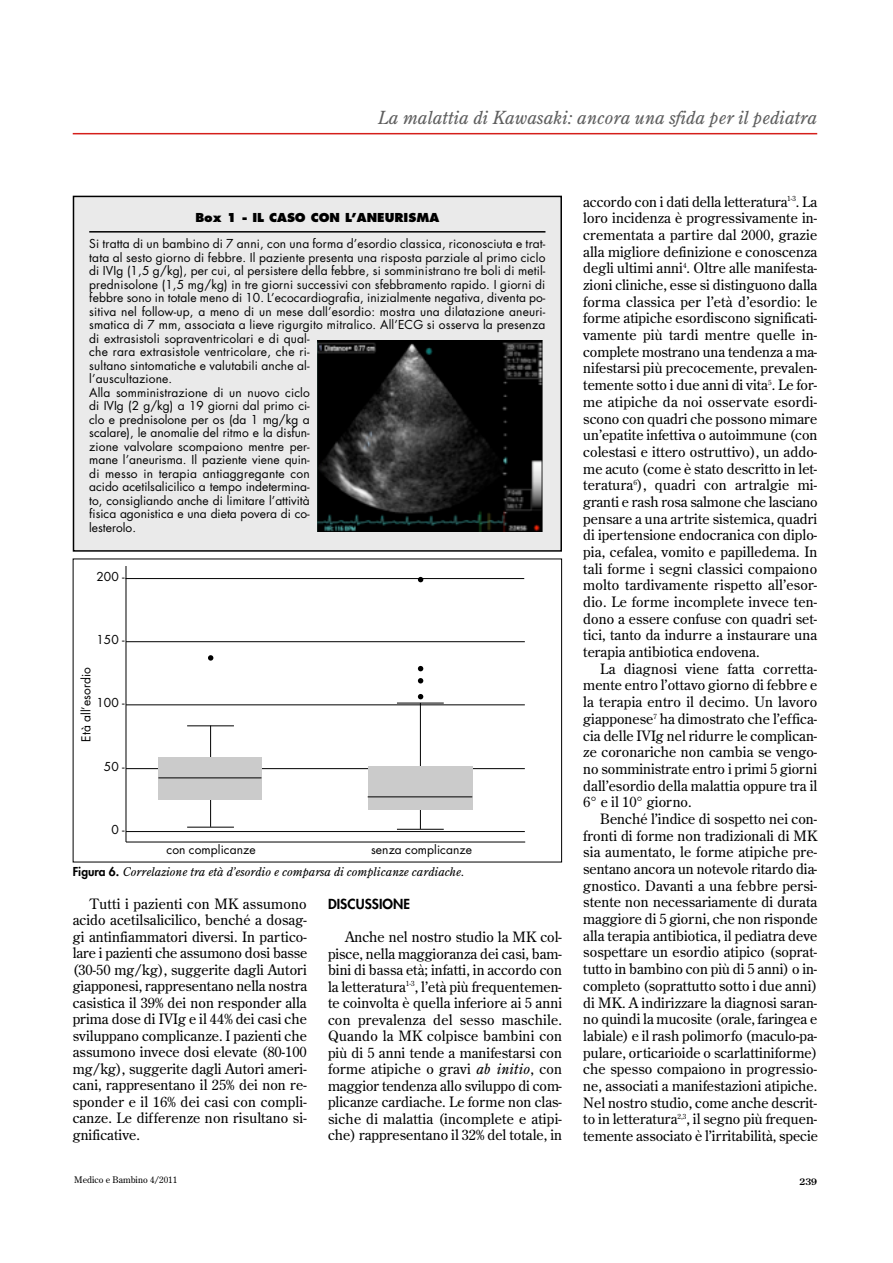
<style>
.page{position:relative;width:893px;height:1263px;background:#fff}
.page>*{position:absolute;margin:0;border:0;box-sizing:border-box;transform-origin:0 0}
.t1{font:italic 18px "Century Old Style";letter-spacing:.005em;color:#5e5e5e}
.t2{font:14.25px/16.6px "Century Old Style";letter-spacing:.005em;color:#000;text-align:justify}
.t3{font:800 13.5px "Futura";letter-spacing:.005em;color:#000}
.t4{font:12px/13.5px "Futura";letter-spacing:.01em;color:#000}
.t5{font:italic 12px "Century Old Style";letter-spacing:.005em;color:#000}
.t6{font:800 12px "Futura";color:#000}
.t7{font:9px "Century Old Style";color:#000}
.t8{font:700 9px "Century Old Style";color:#000}
.s1{font-family:"Futura";font-weight:800;font-style:normal}
.s2{font-style:italic}
</style>
<div class="page">
<hr style="left:73px;top:133px;width:744px;height:1px;background:#d51f1b">
<div style="left:74px;top:197px;width:486px;height:353px;background:#eaeaea"></div>
<hr style="left:89px;top:231px;width:456px;height:2px;background:#000">
<div style="left:73px;top:196px;width:489px;height:356px;border:2px solid #000"></div>
<img style="left:317px;top:341px;width:225px;height:190px">
<svg style="left:125px;top:566px;width:401px;height:277px"></svg>
<p class="t1" style="left:378px;top:111px;width:440px">La malattia di Kawasaki: ancora una sfida per il pediatra</p>
<p class="t6" style="left:195px;top:212px;width:245px">Box 1 - IL CASO CON L’ANEURISMA</p>
<p class="t4" style="left:89px;top:238px;width:457px">Si tratta di un bambino di 7 anni, con una forma d’esordio classica, riconosciuta e trat&shy;tata al sesto giorno di febbre. Il paziente presenta una risposta parziale al primo ciclo di IVIg (1,5 g/kg), per cui, al persistere della febbre, si somministrano tre boli di metil&shy;prednisolone (1,5 mg/kg) in tre giorni successivi con sfebbramento rapido. I giorni di febbre sono in totale meno di 10. L’ecocardiografia, inizialmente negativa, diventa po&shy;sitiva nel follow-up, a meno di un mese dall’esordio: mostra una dilatazione aneuri&shy;smatica di 7 mm, associata a lieve rigurgito mitralico. All’ECG si osserva la presenza di extrasistoli sopraventricolari e di qual-<br>che rara extrasistole ventricolare, che ri-<br>sultano sintomatiche e valutabili anche al-<br>l’auscultazione.<br>Alla somministrazione di un nuovo ciclo<br>di IVIg (2 g/kg) a 19 giorni dal primo ci-<br>clo e prednisolone per os (da 1 mg/kg a<br>scalare), le anomalie del ritmo e la disfun-<br>zione valvolare scompaiono mentre per-<br>mane l’aneurisma. Il paziente viene quin-<br>di messo in terapia antiaggregante con<br>acido acetilsalicilico a tempo indetermina-<br>to, consigliando anche di limitare l’attività<br>fisica agonistica e una dieta povera di co-<br>lesterolo.</p>
<p class="t4" style="left:96px;top:571px;width:30px">200 -</p>
<p class="t4" style="left:96px;top:634px;width:30px">150 -</p>
<p class="t4" style="left:80px;top:742px;width:76px;rotate:-90deg">Età all’esordio</p>
<p class="t4" style="left:96px;top:697px;width:30px">100 -</p>
<p class="t4" style="left:104px;top:761px;width:22px">50 -</p>
<p class="t4" style="left:111px;top:824px;width:15px">0 -</p>
<p class="t4" style="left:167px;top:844px;width:90px">con complicanze</p>
<p class="t4" style="left:371px;top:844px;width:102px">senza complicanze</p>
<p class="t5" style="left:73px;top:867px;width:393px"><span class="s1">Figura 6.</span> Correlazione tra età d’esordio e comparsa di complicanze cardiache.</p>
<p class="t2" style="left:73px;top:896px;width:236px;text-indent:17px">Tutti i pazienti con MK assumono acido acetilsalicilico, benché a dosag&shy;gi antinfiammatori diversi. In partico&shy;lare i pazienti che assumono dosi basse (30-50 mg/kg), suggerite dagli Autori giapponesi, rappresentano nella nostra casistica il 39% dei non responder alla prima dose di IVIg e il 44% dei casi che sviluppano complicanze. I pazienti che assumono invece dosi elevate (80-100 mg/kg), suggerite dagli Autori ameri&shy;cani, rappresentano il 25% dei non re&shy;sponder e il 16% dei casi con compli&shy;canze. Le differenze non risultano si&shy;gnificative.</p>
<p class="t3" style="left:328px;top:898px;width:84px">DISCUSSIONE</p>
<p class="t2" style="left:328px;top:930px;width:236px;text-indent:17px">Anche nel nostro studio la MK col&shy;pisce, nella maggioranza dei casi, bam&shy;bini di bassa età; infatti, in accordo con la letteratura<sup>1-3</sup>, l’età più frequentemen&shy;te coinvolta è quella inferiore ai 5 anni con prevalenza del sesso maschile.<br>Quando la MK colpisce bambini con più di 5 anni tende a manifestarsi con forme atipiche o gravi <span class="s2">ab initio</span>, con maggior tendenza allo sviluppo di com&shy;plicanze cardiache. Le forme non clas&shy;siche di malattia (incomplete e atipi&shy;che) rappresentano il 32% del totale, in</p>
<p class="t2" style="left:583px;top:194px;width:236px">accordo con i dati della letteratura<sup>1-3</sup>. La loro incidenza è progressivamente in&shy;crementata a partire dal 2000, grazie alla migliore definizione e conoscenza degli ultimi anni<sup>4</sup>. Oltre alle manifesta&shy;zioni cliniche, esse si distinguono dalla forma classica per l’età d’esordio: le forme atipiche esordiscono significati&shy;vamente più tardi mentre quelle in&shy;complete mostrano una tendenza a ma&shy;nifestarsi più precocemente, prevalen&shy;temente sotto i due anni di vita<sup>5</sup>. Le for&shy;me atipiche da noi osservate esordi&shy;scono con quadri che possono mimare un’epatite infettiva o autoimmune (con colestasi e ittero ostruttivo), un addo&shy;me acuto (come è stato descritto in let&shy;teratura<sup>6</sup>), quadri con artralgie mi&shy;granti e rash rosa salmone che lasciano pensare a una artrite sistemica, quadri di ipertensione endocranica con diplo&shy;pia, cefalea, vomito e papilledema. In tali forme i segni classici compaiono molto tardivamente rispetto all’esor&shy;dio. Le forme incomplete invece ten&shy;dono a essere confuse con quadri set&shy;tici, tanto da indurre a instaurare una terapia antibiotica endovena.</p>
<p class="t2" style="left:583px;top:661px;width:235px;text-indent:17px">La diagnosi viene fatta corretta&shy;mente entro l’ottavo giorno di febbre e la terapia entro il decimo. Un lavoro giapponese<sup>7</sup> ha dimostrato che l’effica&shy;cia delle IVIg nel ridurre le complican&shy;ze coronariche non cambia se vengo&shy;no somministrate entro i primi 5 giorni dall’esordio della malattia oppure tra il 6° e il 10° giorno.</p>
<p class="t2" style="left:583px;top:812px;width:236px;text-indent:17px">Benché l’indice di sospetto nei con&shy;fronti di forme non tradizionali di MK sia aumentato, le forme atipiche pre&shy;sentano ancora un notevole ritardo dia&shy;gnostico. Davanti a una febbre persi&shy;stente non necessariamente di durata maggiore di 5 giorni, che non risponde alla terapia antibiotica, il pediatra deve sospettare un esordio atipico (soprat&shy;tutto in bambino con più di 5 anni) o in&shy;completo (soprattutto sotto i due anni) di MK. A indirizzare la diagnosi saran&shy;no quindi la mucosite (orale, faringea e labiale) e il rash polimorfo (maculo-pa&shy;pulare, orticarioide o scarlattiniforme) che spesso compaiono in progressio&shy;ne, associati a manifestazioni atipiche.<br>Nel nostro studio, come anche descrit&shy;to in letteratura<sup>2,3</sup>, il segno più frequen&shy;temente associato è l’irritabilità, specie</p>
<p class="t7" style="left:74px;top:1176px;width:104px">Medico e Bambino 4/2011</p>
<p class="t8" style="left:799px;top:1178px;width:19px">239</p>
</div>
